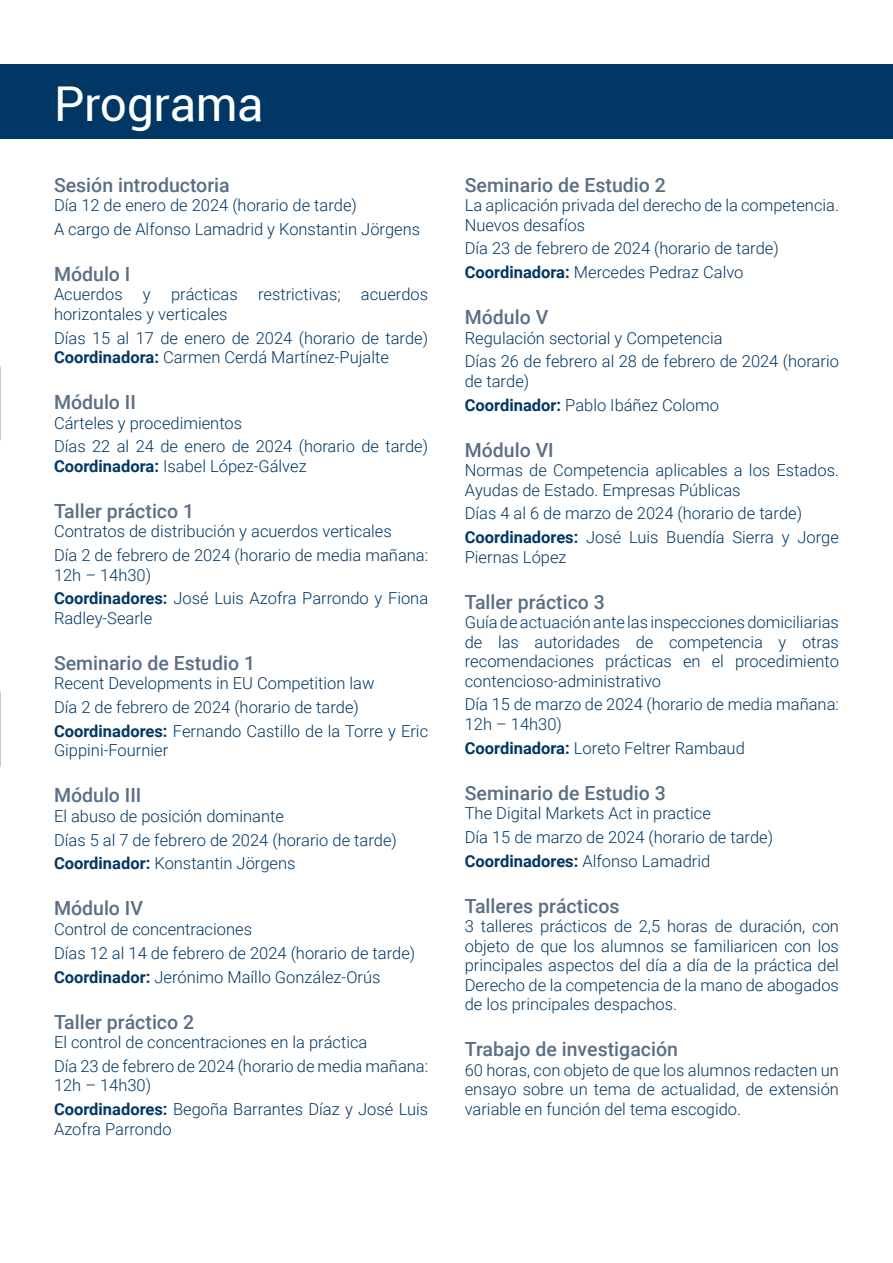
<style>
.page{position:relative;width:893px;height:1263px;background:#fff}
.page>*{position:absolute;margin:0;border:0;box-sizing:border-box;transform-origin:0 0}
.t1{font:48px "Roboto";letter-spacing:-.01em;color:#fff}
.t2{font:500 19.5px "Roboto";color:#5b6e86}
.t3{font:300 16.5px/23.7px "Roboto";color:#003764}
.s1{font-weight:700}
</style>
<div class="page">
<div style="left:0;top:64px;width:893px;height:75px;background:#003764"></div>
<h1 class="t1" style="left:54px;top:71px;width:211px">Programa</h1>
<p class="t2" style="left:54px;top:171px;width:177px">Sesión introductoria</p>
<p class="t3" style="left:54px;top:193px;width:368px">Día 12 de enero de 2024 (horario de tarde)<br>A cargo de Alfonso Lamadrid y Konstantin Jörgens</p>
<p class="t2" style="left:54px;top:260px;width:78px">Módulo I</p>
<p class="t3" style="left:54px;top:284px;width:376px;line-height:19.5px">Acuerdos y prácticas restrictivas; acuerdos horizontales y verticales</p>
<p class="t3" style="left:54px;top:327px;width:376px;line-height:19.5px">Días 15 al 17 de enero de 2024 (horario de tarde)<br><span class="s1">Coordinadora:</span> Carmen Cerdá Martínez-Pujalte</p>
<p class="t2" style="left:54px;top:388px;width:83px">Módulo II</p>
<p class="t3" style="left:54px;top:410px;width:376px">Cárteles y procedimientos<br>Días 22 al 24 de enero de 2024 (horario de tarde)</p>
<p class="t3" style="left:54px;top:454px;width:254px"><span class="s1">Coordinadora:</span> Isabel López-Gálvez</p>
<p class="t2" style="left:54px;top:497px;width:142px">Taller práctico 1</p>
<p class="t3" style="left:54px;top:519px;width:376px">Contratos de distribución y acuerdos verticales<br>Día 2 de febrero de 2024 (horario de media mañana:</p>
<p class="t3" style="left:54px;top:562px;width:376px">12h – 14h30)<br><span class="s1">Coordinadores:</span> José Luis Azofra Parrondo y Fiona</p>
<p class="t3" style="left:54px;top:606px;width:100px">Radley-Searle</p>
<p class="t2" style="left:54px;top:649px;width:203px">Seminario de Estudio 1</p>
<p class="t3" style="left:54px;top:671px;width:376px">Recent Developments in EU Competition law<br>Día 2 de febrero de 2024 (horario de tarde)<br><span class="s1">Coordinadores:</span> Fernando Castillo de la Torre y Eric</p>
<p class="t3" style="left:54px;top:738px;width:116px">Gippini-Fournier</p>
<p class="t2" style="left:54px;top:782px;width:89px">Módulo III</p>
<p class="t3" style="left:54px;top:804px;width:344px">El abuso de posición dominante<br>Días 5 al 7 de febrero de 2024 (horario de tarde)<br><span class="s1">Coordinador:</span> Konstantin Jörgens</p>
<p class="t2" style="left:54px;top:895px;width:91px">Módulo IV</p>
<p class="t3" style="left:54px;top:917px;width:363px">Control de concentraciones<br>Días 12 al 14 de febrero de 2024 (horario de tarde)<br><span class="s1">Coordinador:</span> Jerónimo Maíllo González-Orús</p>
<p class="t2" style="left:54px;top:1008px;width:142px">Taller práctico 2</p>
<p class="t3" style="left:54px;top:1030px;width:376px">El control de concentraciones en la práctica<br>Día 23 de febrero de 2024 (horario de media mañana:</p>
<p class="t3" style="left:54px;top:1073px;width:376px">12h – 14h30)<br><span class="s1">Coordinadores:</span> Begoña Barrantes Díaz y José Luis</p>
<p class="t3" style="left:54px;top:1116px;width:119px">Azofra Parrondo</p>
<p class="t2" style="left:465px;top:171px;width:203px">Seminario de Estudio 2</p>
<p class="t3" style="left:465px;top:195px;width:376px;line-height:19.5px">La aplicación privada del derecho de la competencia.<br>Nuevos desafíos</p>
<p class="t3" style="left:465px;top:236px;width:316px">Día 23 de febrero de 2024 (horario de tarde)<br><span class="s1">Coordinadora:</span> Mercedes Pedraz Calvo</p>
<p class="t2" style="left:465px;top:303px;width:85px">Módulo V</p>
<p class="t3" style="left:465px;top:325px;width:376px">Regulación sectorial y Competencia<br>Días 26 de febrero al 28 de febrero de 2024 (horario</p>
<p class="t3" style="left:465px;top:369px;width:256px">de tarde)<br><span class="s1">Coordinador:</span> Pablo Ibáñez Colomo</p>
<p class="t2" style="left:465px;top:436px;width:91px">Módulo VI</p>
<p class="t3" style="left:465px;top:460px;width:376px;line-height:19.5px">Normas de Competencia aplicables a los Estados.<br>Ayudas de Estado. Empresas Públicas</p>
<p class="t3" style="left:465px;top:501px;width:376px">Días 4 al 6 de marzo de 2024 (horario de tarde)<br><span class="s1">Coordinadores:</span> José Luis Buendía Sierra y Jorge</p>
<p class="t3" style="left:465px;top:544px;width:103px">Piernas López</p>
<p class="t2" style="left:465px;top:588px;width:142px">Taller práctico 3</p>
<p class="t3" style="left:465px;top:612px;width:376px;line-height:19.5px;text-align:justify">Guía de actuación ante las inspecciones domiciliarias de las autoridades de competencia y otras recomendaciones prácticas en el procedimiento contencioso-administrativo</p>
<p class="t3" style="left:465px;top:694px;width:376px;line-height:19.5px">Día 15 de marzo de 2024 (horario de media mañana:<br>12h – 14h30)</p>
<p class="t3" style="left:465px;top:735px;width:282px"><span class="s1">Coordinadora:</span> Loreto Feltrer Rambaud</p>
<p class="t2" style="left:465px;top:779px;width:203px">Seminario de Estudio 3</p>
<p class="t3" style="left:465px;top:801px;width:310px">The Digital Markets Act in practice<br>Día 15 de marzo de 2024 (horario de tarde)<br><span class="s1">Coordinadores:</span> Alfonso Lamadrid</p>
<p class="t2" style="left:465px;top:892px;width:156px">Talleres prácticos</p>
<p class="t3" style="left:465px;top:916px;width:376px;line-height:19.5px;text-align:justify">3 talleres prácticos de 2,5 horas de duración, con objeto de que los alumnos se familiaricen con los principales aspectos del día a día de la práctica del Derecho de la competencia de la mano de abogados de los principales despachos.</p>
<p class="t2" style="left:465px;top:1036px;width:215px">Trabajo de investigación</p>
<p class="t3" style="left:465px;top:1059px;width:376px;line-height:19.5px;text-align:justify">60 horas, con objeto de que los alumnos redacten un ensayo sobre un tema de actualidad, de extensión variable en función del tema escogido.</p>
</div>
